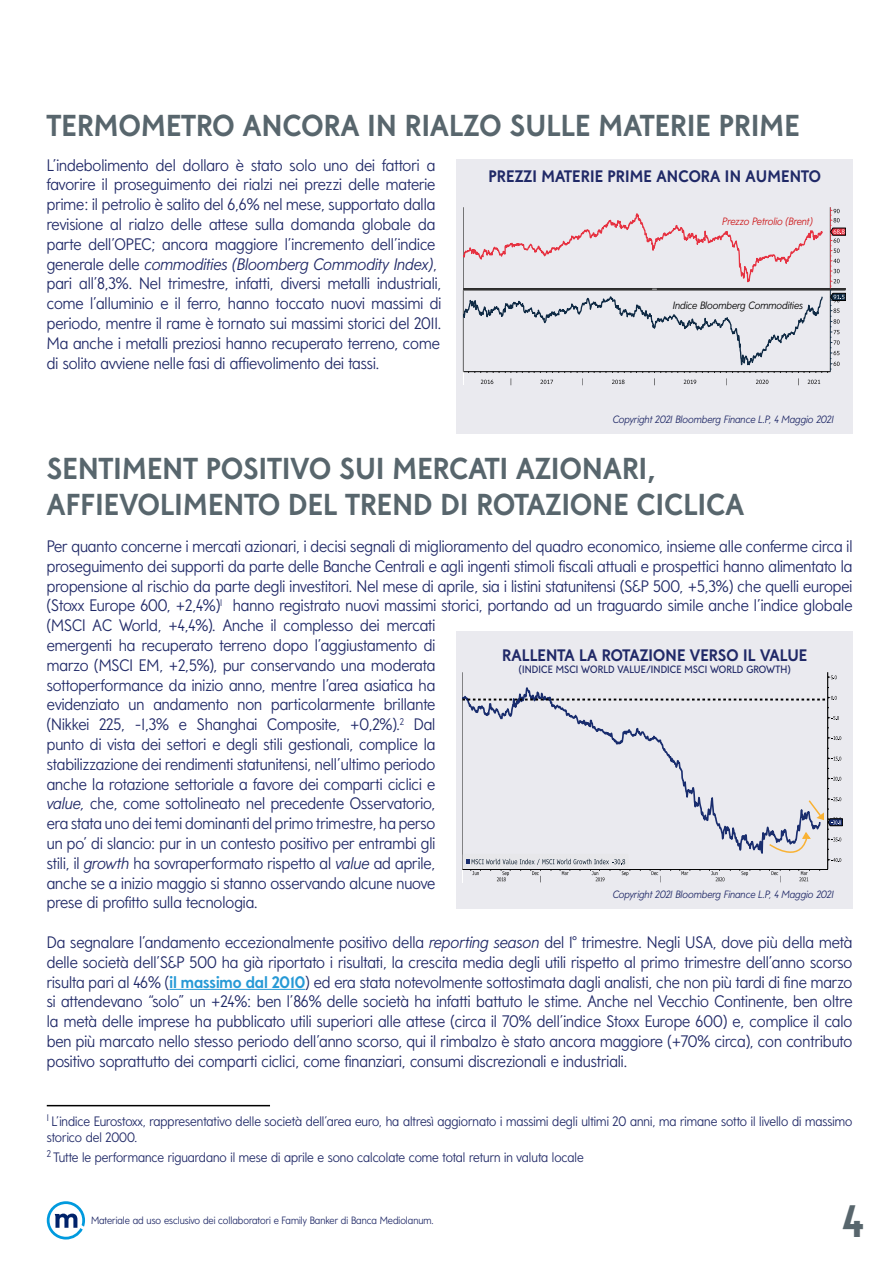
<style>
.page{position:relative;width:893px;height:1263px;background:#fff}
.page>*{position:absolute;margin:0;border:0;box-sizing:border-box;transform-origin:0 0}
.t1{font:700 45px "Mediolanum Sans";color:#58666d}
.t2{font:700 30px/36px "Mediolanum Sans";letter-spacing:.01em;color:#58666d}
.t3{font:300 16.5px/19.8px "Mediolanum Sans";color:#202967}
.t4{font:700 16.5px "Mediolanum Sans";letter-spacing:.01em;color:#202967}
.t5{font:300 13.5px/16.2px "Mediolanum Sans";color:#202967}
.t6{font:italic 300 10.5px "Mediolanum Sans";color:#202967}
.t7{font:300 10.5px "Mediolanum Sans";color:#202967}
.t8{font:10.5px "Mediolanum Sans";letter-spacing:.01em;color:#202967}
.t9{font:italic 300 10.5px "Mediolanum Sans";color:#000}
.t10{font:italic 300 10.5px "Mediolanum Sans";color:#cd1719}
.s1{font-style:italic}
.s2{font-weight:700;color:#2699d6}
</style>
<div class="page">
<svg style="left:47px;top:1201px;width:38px;height:38px"></svg>
<hr style="left:169px;top:989px;width:136px;height:1px;background:#2699d6">
<div style="left:457px;top:159px;width:396px;height:274px;background:#eaeaef"></div>
<div style="left:457px;top:631px;width:396px;height:278px;background:#eaeaef"></div>
<hr style="left:827px;top:672px;width:1px;height:197px;background:#5f5f5f">
<hr style="left:462px;top:672px;width:1px;height:197px;background:#5f5f5f">
<svg style="left:462px;top:684px;width:358px;height:170px"></svg>
<div style="left:463px;top:854px;width:166px;height:15px;background:#e5e5e5"></div>
<div style="left:462px;top:854px;width:167px;height:15px;border:1px solid #000"></div>
<hr style="left:462px;top:869px;width:366px;height:1px;background:#000">
<svg style="left:679px;top:870px;width:12px;height:5px"></svg>
<svg style="left:709px;top:870px;width:15px;height:11px"></svg>
<svg style="left:739px;top:870px;width:12px;height:6px"></svg>
<svg style="left:462px;top:859px;width:169px;height:23px"></svg>
<svg style="left:650px;top:870px;width:11px;height:12px"></svg>
<hr style="left:828px;top:672px;width:1px;height:197px;background:#000">
<svg style="left:828px;top:777px;width:13px;height:4px"></svg>
<svg style="left:828px;top:757px;width:13px;height:4px"></svg>
<svg style="left:828px;top:736px;width:13px;height:4px"></svg>
<svg style="left:828px;top:716px;width:11px;height:4px"></svg>
<svg style="left:462px;top:696px;width:375px;height:4px"></svg>
<svg style="left:828px;top:675px;width:9px;height:4px"></svg>
<svg style="left:463px;top:207px;width:382px;height:178px"></svg>
<hr style="left:47px;top:1105px;width:223px;height:1px;background:#000">
<svg style="left:768px;top:797px;width:74px;height:85px"></svg>
<h2 class="t2" style="left:47px;top:108px;width:754px">TERMOMETRO ANCORA IN RIALZO SULLE MATERIE PRIME</h2>
<p class="t3" style="left:47px;top:155px;width:396px">L’indebolimento del dollaro è stato solo uno dei fattori a favorire il proseguimento dei rialzi nei prezzi delle materie prime: il petrolio è salito del 6,6% nel mese, supportato dalla revisione al rialzo delle attese sulla domanda globale da parte dell’OPEC; ancora maggiore l’incremento dell’indice generale delle <span class="s1">commodities (Bloomberg Commodity Index)</span>, pari all’8,3%. Nel trimestre, infatti, diversi metalli industriali, come l’alluminio e il ferro, hanno toccato nuovi massimi di periodo, mentre il rame è tornato sui massimi storici del 2011.<br>Ma anche i metalli preziosi hanno recuperato terreno, come di solito avviene nelle fasi di affievolimento dei tassi.</p>
<p class="t4" style="left:488px;top:166px;width:334px">PREZZI MATERIE PRIME ANCORA IN AUMENTO</p>
<p class="t10" style="left:722px;top:216px;width:92px">Prezzo Petrolio (Brent)</p>
<p class="t9" style="left:673px;top:300px;width:132px">Indice Bloomberg Commodities</p>
<p class="t6" style="left:613px;top:414px;width:222px">Copyright 2021 Bloomberg Finance L.P, 4 Maggio 2021</p>
<h2 class="t2" style="left:47px;top:450px;width:699px">SENTIMENT POSITIVO SUI MERCATI AZIONARI,<br>AFFIEVOLIMENTO DEL TREND DI ROTAZIONE CICLICA</h2>
<p class="t3" style="left:47px;top:536px;width:807px">Per quanto concerne i mercati azionari, i decisi segnali di miglioramento del quadro economico, insieme alle conferme circa il proseguimento dei supporti da parte delle Banche Centrali e agli ingenti stimoli fiscali attuali e prospettici hanno alimentato la propensione al rischio da parte degli investitori. Nel mese di aprile, sia i listini statunitensi (S&amp;P 500, +5,3%) che quelli europei (Stoxx Europe 600, +2,4%)<sup>1</sup> hanno registrato nuovi massimi storici, portando ad un traguardo simile anche l’indice globale (MSCI AC World, +4,4%). Anche il complesso dei mercati<br>emergenti ha recuperato terreno dopo l’aggiustamento di<br>marzo (MSCI EM, +2,5%), pur conservando una moderata<br>sottoperformance da inizio anno, mentre l’area asiatica ha<br>evidenziato un andamento non particolarmente brillante<br>(Nikkei 225, -1,3% e Shanghai Composite, +0,2%).<sup>2</sup> Dal<br>punto di vista dei settori e degli stili gestionali, complice la<br>stabilizzazione dei rendimenti statunitensi, nell’ultimo periodo<br>anche la rotazione settoriale a favore dei comparti ciclici e<br><span class="s1">value,</span> che, come sottolineato nel precedente Osservatorio,<br>era stata uno dei temi dominanti del primo trimestre, ha perso<br>un po’ di slancio: pur in un contesto positivo per entrambi gli<br>stili, il <span class="s1">growth</span> ha sovraperformato rispetto al <span class="s1">value</span> ad aprile,<br>anche se a inizio maggio si stanno osservando alcune nuove<br>prese di profitto sulla tecnologia.</p>
<p class="t3" style="left:47px;top:932px;width:807px;text-align:justify">Da segnalare l’andamento eccezionalmente positivo della <span class="s1">reporting season</span> del 1° trimestre. Negli USA, dove più della metà delle società dell’S&amp;P 500 ha già riportato i risultati, la crescita media degli utili rispetto al primo trimestre dell’anno scorso risulta pari al 46% (<span class="s2">il massimo dal 2010</span>) ed era stata notevolmente sottostimata dagli analisti, che non più tardi di fine marzo si attendevano “solo” un +24%: ben l’86% delle società ha infatti battuto le stime. Anche nel Vecchio Continente, ben oltre la metà delle imprese ha pubblicato utili superiori alle attese (circa il 70% dell’indice Stoxx Europe 600) e, complice il calo ben più marcato nello stesso periodo dell’anno scorso, qui il rimbalzo è stato ancora maggiore (+70% circa), con contributo positivo soprattutto dei comparti ciclici, come finanziari, consumi discrezionali e industriali.</p>
<p class="t4" style="left:502px;top:645px;width:307px">RALLENTA LA ROTAZIONE VERSO IL VALUE</p>
<p class="t8" style="left:519px;top:664px;width:273px">(INDICE MSCI WORLD VALUE/INDICE MSCI WORLD GROWTH)</p>
<p class="t6" style="left:613px;top:889px;width:222px">Copyright 2021 Bloomberg Finance L.P, 4 Maggio 2021</p>
<p class="t5" style="left:47px;top:1113px;width:807px"><sup>1</sup> L’indice Eurostoxx, rappresentativo delle società dell’area euro, ha altresì aggiornato i massimi degli ultimi 20 anni, ma rimane sotto il livello di massimo storico del 2000.</p>
<p class="t5" style="left:47px;top:1149px;width:538px"><sup>2</sup> Tutte le performance riguardano il mese di aprile e sono calcolate come total return in valuta locale</p>
<p class="t7" style="left:91px;top:1215px;width:344px">Materiale ad uso esclusivo dei collaboratori e Family Banker di Banca Mediolanum.</p>
<h1 class="t1" style="left:842px;top:1194px;width:22px">4</h1>
</div>
